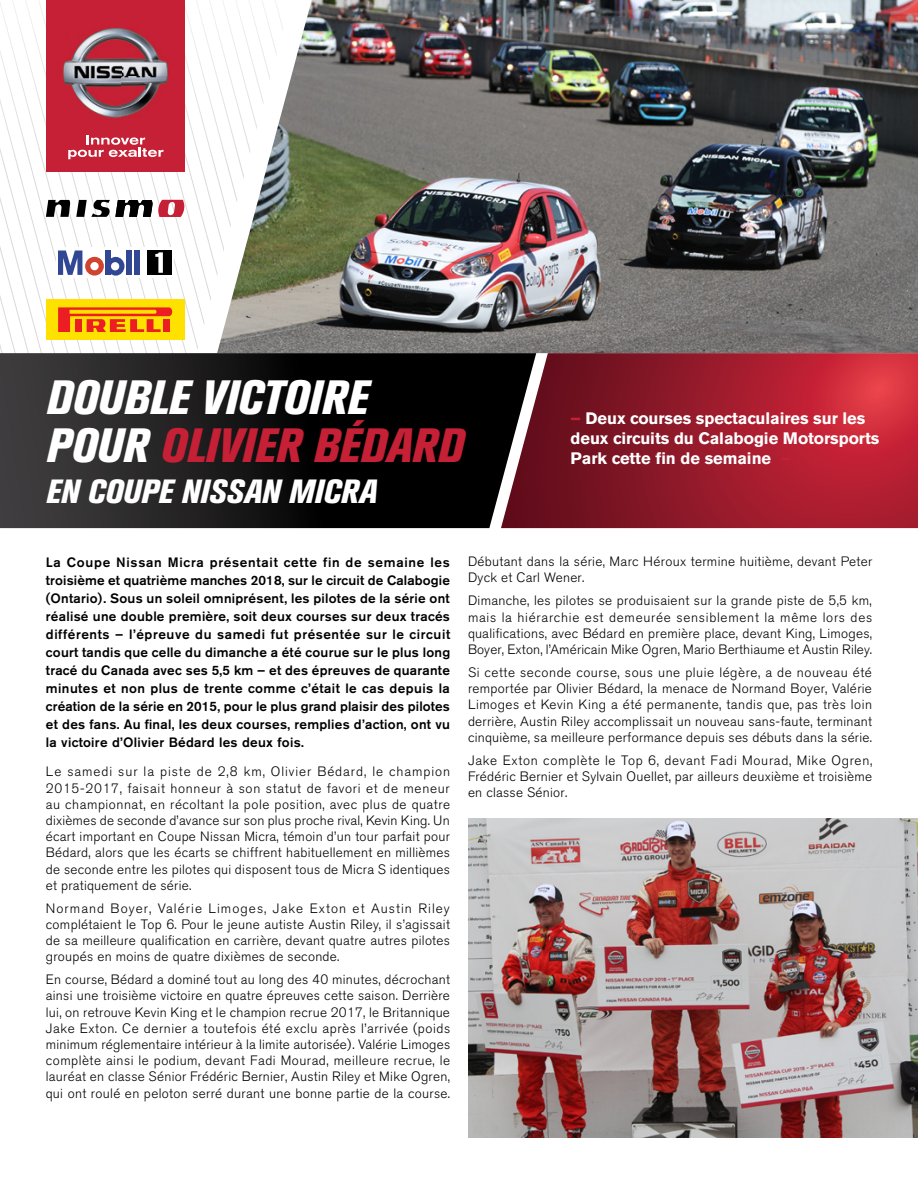
<style>
.page{position:relative;width:918px;height:1188px;background:#fff}
.page>*{position:absolute;margin:0;border:0;box-sizing:border-box;transform-origin:0 0}
.Titre_1{font:italic 800 condensed 47.7px/48.3px "Nissan AG";color:#fff}
.Titre_1-2{font:italic 800 condensed 33.3px "Nissan AG";color:#fff}
.Texte{font:700 16.5px/19.8px "Nissan AG";letter-spacing:-.005em;color:#fff}
.Texte-2{font:300 13.5px/16.2px "Nissan AG";letter-spacing:.02em;color:#000;text-align:justify}
.Intro{font:500 13.5px/18px "Nissan AG";letter-spacing:.02em;color:#000;text-align:justify}
.s1{color:#c52035}
</style>
<div class="page">
<svg style="left:184px;top:0;width:12px;height:353px"></svg>
<svg style="left:196px;top:0;width:21px;height:349px"></svg>
<img style="left:217px;top:0;width:701px;height:353px">
<img style="left:468px;top:819px;width:450px;height:318px">
<svg style="left:536px;top:353px;width:382px;height:175px;background:#9d1d2d"></svg>
<svg style="left:0;top:353px;width:536px;height:175px;background:#191717"></svg>
<svg style="left:0;top:0;width:184px;height:414px"></svg>
<p class="Titre_1" style="left:46px;top:374px;width:419px">DOUBLE VICTOIRE<br>POUR <span class="s1">OLIVIER BÉDARD</span></p>
<p class="Titre_1-2" style="left:46px;top:474px;width:332px">EN COUPE NISSAN MICRA</p>
<p class="Texte" style="left:571px;top:409px;width:310px"><span class="s1">–</span> Deux courses spectaculaires sur les deux circuits du Calabogie Motorsports<br>Park cette fin de semaine <span class="s1">–</span></p>
<p class="Intro" style="left:46px;top:553px;width:406px">La Coupe Nissan Micra présentait cette fin de semaine les troisième et quatrième manches 2018, sur le circuit de Calabogie (Ontario). Sous un soleil omniprésent, les pilotes de la série ont réalisé une double première, soit deux courses sur deux tracés différents – l’épreuve du samedi fut présentée sur le circuit court tandis que celle du dimanche a été courue sur le plus long tracé du Canada avec ses 5,5 km – et des épreuves de quarante minutes et non plus de trente comme c’était le cas depuis la création de la série en 2015, pour le plus grand plaisir des pilotes et des fans. Au final, les deux courses, remplies d’action, ont vu la victoire d’Olivier Bédard les deux fois.</p>
<p class="Texte-2" style="left:46px;top:764px;width:406px">Le samedi sur la piste de 2,8 km, Olivier Bédard, le champion 2015-2017, faisait honneur à son statut de favori et de meneur au championnat, en récoltant la pole position, avec plus de quatre dixièmes de seconde d’avance sur son plus proche rival, Kevin King. Un écart important en Coupe Nissan Micra, témoin d’un tour parfait pour Bédard, alors que les écarts se chiffrent habituellement en millièmes de seconde entre les pilotes qui disposent tous de Micra S identiques et pratiquement de série.</p>
<p class="Texte-2" style="left:46px;top:900px;width:406px">Normand Boyer, Valérie Limoges, Jake Exton et Austin Riley complétaient le Top 6. Pour le jeune autiste Austin Riley, il s’agissait de sa meilleure qualification en carrière, devant quatre autres pilotes groupés en moins de quatre dixièmes de seconde.</p>
<p class="Texte-2" style="left:46px;top:972px;width:406px">En course, Bédard a dominé tout au long des 40 minutes, décrochant ainsi une troisième victoire en quatre épreuves cette saison. Derrière lui, on retrouve Kevin King et le champion recrue 2017, le Britannique Jake Exton. Ce dernier a toutefois été exclu après l’arrivée (poids minimum réglementaire intérieur à la limite autorisée). Valérie Limoges complète ainsi le podium, devant Fadi Mourad, meilleure recrue, le lauréat en classe Sénior Frédéric Bernier, Austin Riley et Mike Ogren, qui ont roulé en peloton serré durant une bonne partie de la course.</p>
<p class="Texte-2" style="left:468px;top:554px;width:406px">Débutant dans la série, Marc Héroux termine huitième, devant Peter<br>Dyck et Carl Wener.</p>
<p class="Texte-2" style="left:468px;top:593px;width:406px">Dimanche, les pilotes se produisaient sur la grande piste de 5,5 km, mais la hiérarchie est demeurée sensiblement la même lors des qualifications, avec Bédard en première place, devant King, Limoges, Boyer, Exton, l’Américain Mike Ogren, Mario Berthiaume et Austin Riley.</p>
<p class="Texte-2" style="left:468px;top:664px;width:406px">Si cette seconde course, sous une pluie légère, a de nouveau été remportée par Olivier Bédard, la menace de Normand Boyer, Valérie Limoges et Kevin King a été permanente, tandis que, pas très loin derrière, Austin Riley accomplissait un nouveau sans-faute, terminant cinquième, sa meilleure performance depuis ses débuts dans la série.</p>
<p class="Texte-2" style="left:468px;top:752px;width:406px">Jake Exton complète le Top 6, devant Fadi Mourad, Mike Ogren, Frédéric Bernier et Sylvain Ouellet, par ailleurs deuxième et troisième en classe Sénior.</p>
</div>
